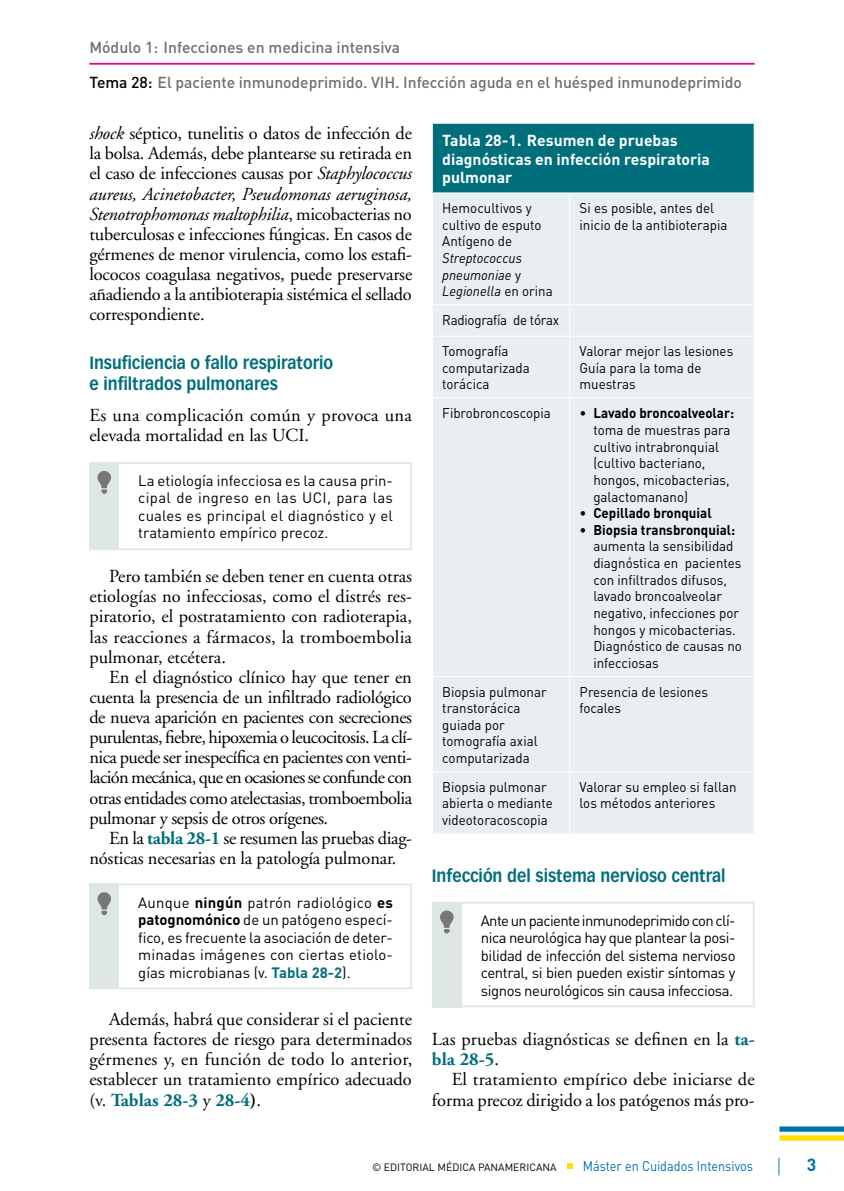
<style>
.page{position:relative;width:844px;height:1191px;background:#fff}
.page>*{position:absolute;margin:0;border:0;box-sizing:border-box;transform-origin:0 0}
.t1{font:18.38px/20.1px "Adobe Garamond";color:#000;text-align:justify}
.t2{font:700 17.5px/20.1px "Vectora LT Std";color:#006f7b;scale:.9 1}
.t3{font:17.5px "Optima LT Std";color:#0073ab}
.t4{font:700 17.5px "DIN";color:#0073ab}
.t5{font:500 15.75px "DIN";letter-spacing:-.005em;color:#6f6f6f}
.t6{font:700 15.75px/18.4px "DIN";color:#fff}
.t7{font:14.88px/17.5px "DIN";color:#000;text-align:justify}
.t8{font:14px/16.6px "DIN";color:#000;scale:.95 1}
.t9{font:italic 14px/16.6px "DIN";color:#000;scale:.95 1}
.t10{font:14px "DIN";color:#0073ab;scale:.9 1}
.t11{font:700 14px "DIN";color:#000;scale:.95 1}
.t12{font:14px "DIN";letter-spacing:-.02em;color:#000;scale:.95 1}
.t13{font:10.5px "DIN";color:#000}
.s1{color:#000}
.s2{font-style:italic}
.s3{font-weight:700;color:#006f7b}
.s4{font-weight:700}
.s5{font-style:normal}
.s6{font-weight:400}
</style>
<div class="page">
<hr style="left:89px;top:63px;width:665px;height:2px;background:#e6007d">
<svg style="left:567px;top:1163px;width:5px;height:6px"></svg>
<div style="left:779px;top:1126px;width:64px;height:5px;background:#0073ab"></div>
<div style="left:779px;top:1135px;width:64px;height:5px;background:#fd0"></div>
<div style="left:89px;top:462px;width:323px;height:88px;border:2px solid #dee7e3"></div>
<div style="left:89px;top:462px;width:30px;height:88px;background:#dee7e3"></div>
<svg style="left:97px;top:471px;width:14px;height:23px"></svg>
<div style="left:89px;top:883px;width:323px;height:106px;border:2px solid #dee7e3"></div>
<div style="left:89px;top:883px;width:30px;height:106px;background:#dee7e3"></div>
<svg style="left:97px;top:892px;width:14px;height:23px"></svg>
<div style="left:432px;top:901px;width:322px;height:106px;border:2px solid #dee7e3"></div>
<div style="left:432px;top:901px;width:29px;height:106px;background:#dee7e3"></div>
<svg style="left:440px;top:910px;width:13px;height:23px"></svg>
<div style="left:432px;top:123px;width:322px;height:70px;background:#006f7b"></div>
<div style="left:433px;top:193px;width:320px;height:640px;background:#e8eef1"></div>
<hr style="left:753px;top:124px;width:1px;height:68px;background:#fff">
<hr style="left:432px;top:123px;width:137px;height:1px;background:#fff">
<hr style="left:432px;top:124px;width:1px;height:68px;background:#fff">
<hr style="left:569px;top:123px;width:185px;height:1px;background:#fff">
<hr style="left:432px;top:192px;width:137px;height:1px;background:#fff">
<hr style="left:569px;top:192px;width:185px;height:1px;background:#fff">
<hr style="left:569px;top:193px;width:1px;height:111px;background:#fff">
<hr style="left:432px;top:304px;width:137px;height:1px;background:#fff">
<hr style="left:569px;top:304px;width:185px;height:1px;background:#fff">
<hr style="left:569px;top:305px;width:1px;height:31px;background:#fff">
<hr style="left:432px;top:336px;width:137px;height:1px;background:#fff">
<hr style="left:569px;top:336px;width:185px;height:1px;background:#fff">
<hr style="left:569px;top:336px;width:1px;height:62px;background:#fff">
<hr style="left:432px;top:398px;width:137px;height:1px;background:#fff">
<hr style="left:569px;top:398px;width:185px;height:1px;background:#fff">
<hr style="left:569px;top:398px;width:1px;height:278px;background:#fff">
<hr style="left:432px;top:676px;width:137px;height:1px;background:#fff">
<hr style="left:569px;top:676px;width:185px;height:1px;background:#fff">
<hr style="left:569px;top:677px;width:1px;height:94px;background:#fff">
<hr style="left:432px;top:771px;width:137px;height:1px;background:#fff">
<hr style="left:569px;top:771px;width:185px;height:1px;background:#fff">
<hr style="left:569px;top:772px;width:1px;height:61px;background:#fff">
<p class="t5" style="left:89px;top:37px;width:312px">Módulo 1: Infecciones en medicina intensiva</p>
<p class="t5" style="left:89px;top:72px;width:653px"><span class="s1">Tema 28:</span> El paciente inmunodeprimido. VIH. Infección aguda en el huésped inmunodeprimido</p>
<p class="t1" style="left:89px;top:124px;width:324px"><span class="s2">shock</span> séptico, tunelitis o datos de infección de la bolsa. Además, debe plantearse su retirada en el caso de infecciones causas por <span class="s2">Staphylococcus aureus, Acinetobacter, Pseudomonas aeruginosa, Stenotrophomonas maltophilia</span>, micobacterias no tuberculosas e infecciones fúngicas. En casos de gérmenes de menor virulencia, como los estafi&shy;lococos coagulasa negativos, puede preservarse añadiendo a la antibioterapia sistémica el sellado correspondiente.</p>
<p class="t2" style="left:89px;top:353px;width:272px">Insuficiencia o fallo respiratorio e infiltrados pulmonares</p>
<p class="t1" style="left:89px;top:406px;width:324px">Es una complicación común y provoca una elevada mortalidad en las UCI.</p>
<p class="t7" style="left:138px;top:471px;width:256px">La etiología infecciosa es la causa prin&shy;cipal de ingreso en las UCI, para las cuales es principal el diagnóstico y el tratamiento empírico precoz.</p>
<p class="t1" style="left:89px;top:567px;width:324px;text-indent:20px">Pero también se deben tener en cuenta otras etiologías no infecciosas, como el distrés res&shy;piratorio, el postratamiento con radioterapia, las reacciones a fármacos, la tromboembolia pulmonar, etcétera.</p>
<p class="t1" style="left:89px;top:667px;width:324px;text-indent:20px">En el diagnóstico clínico hay que tener en cuenta la presencia de un infiltrado radiológico de nueva aparición en pacientes con secreciones purulentas, fiebre, hipoxemia o leucocitosis. La clí&shy;nica puede ser inespecífica en pacientes con venti&shy;lación mecánica, que en ocasiones se confunde con otras entidades como atelectasias, tromboembolia pulmonar y sepsis de otros orígenes.</p>
<p class="t1" style="left:89px;top:828px;width:324px;text-indent:20px">En la <span class="s3">tabla 28-1</span> se resumen las pruebas diag&shy;nósticas necesarias en la patología pulmonar.</p>
<p class="t7" style="left:138px;top:893px;width:256px">Aunque <span class="s4">ningún</span> patrón radiológico <span class="s4">es patognomónico</span> de un patógeno especí&shy;fico, es frecuente la asociación de deter&shy;minadas imágenes con ciertas etiolo&shy;gías microbianas (v. <span class="s3">Tabla 28-2</span>).</p>
<p class="t1" style="left:89px;top:1009px;width:324px;text-indent:20px">Además, habrá que considerar si el paciente presenta factores de riesgo para determinados gérmenes y, en función de todo lo anterior, establecer un tratamiento empírico adecuado (v. <span class="s3">Tablas 28-3</span> y <span class="s3">28-4</span><span class="s4">)</span>.</p>
<p class="t6" style="left:442px;top:131px;width:269px">Tabla 28-1. Resumen de pruebas diagnósticas en infección respiratoria pulmonar</p>
<p class="t8" style="left:442px;top:199px;width:106px">Hemocultivos y cultivo de esputo<br>Antígeno de</p>
<p class="t9" style="left:442px;top:249px;width:118px">Streptococcus pneumoniae <span class="s5">y<br></span>Legionella <span class="s5">en orina</span></p>
<p class="t8" style="left:579px;top:199px;width:157px">Si es posible, antes del inicio de la antibioterapia</p>
<p class="t12" style="left:442px;top:311px;width:124px">Radiografía de tórax</p>
<p class="t8" style="left:442px;top:342px;width:93px">Tomografía computarizada torácica</p>
<p class="t8" style="left:579px;top:342px;width:163px">Valorar mejor las lesiones<br>Guía para la toma de muestras</p>
<p class="t8" style="left:442px;top:404px;width:116px">Fibrobroncoscopia</p>
<p class="t8" style="left:593px;top:405px;width:150px;text-indent:-14px">• <span class="s4">Lavado broncoalveolar: </span>toma de muestras para cultivo intrabronquial (cultivo bacteriano, hongos, micobacterias, galactomanano)</p>
<p class="t11" style="left:579px;top:504px;width:140px"><span class="s6">•</span> Cepillado bronquial</p>
<p class="t8" style="left:593px;top:521px;width:158px;text-indent:-14px">• <span class="s4">Biopsia transbronquial: </span>aumenta la sensibilidad diagnóstica en pacientes con infiltrados difusos, lavado broncoalveolar negativo, infecciones por hongos y micobacterias.<br>Diagnóstico de causas no infecciosas</p>
<p class="t8" style="left:442px;top:683px;width:111px">Biopsia pulmonar transtorácica guiada por tomografía axial computarizada</p>
<p class="t8" style="left:579px;top:683px;width:137px">Presencia de lesiones focales</p>
<p class="t8" style="left:442px;top:778px;width:118px">Biopsia pulmonar abierta o mediante videotoracoscopia</p>
<p class="t8" style="left:579px;top:778px;width:167px">Valorar su empleo si fallan los métodos anteriores</p>
<p class="t2" style="left:432px;top:865px;width:328px">Infección del sistema nervioso central</p>
<p class="t7" style="left:480px;top:911px;width:256px">Ante un paciente inmunodeprimido con clí&shy;nica neurológica hay que plantear la posi&shy;bilidad de infección del sistema nervioso central, si bien pueden existir síntomas y signos neurológicos sin causa infecciosa.</p>
<p class="t1" style="left:432px;top:1029px;width:324px">Las pruebas diagnósticas se definen en la <span class="s3">ta&shy;bla 28-5</span>.</p>
<p class="t1" style="left:432px;top:1070px;width:324px;text-align:right">El tratamiento empírico debe iniciarse de forma precoz dirigido a los patógenos más pro-</p>
<p class="t13" style="left:372px;top:1160px;width:186px">© EDITORIAL MÉDICA PANAMERICANA</p>
<p class="t10" style="left:582px;top:1157px;width:191px">Máster en Cuidados Intensivos</p>
<p class="t3" style="left:775px;top:1154px;width:7px">|</p>
<p class="t4" style="left:806px;top:1153px;width:11px">3</p>
</div>
